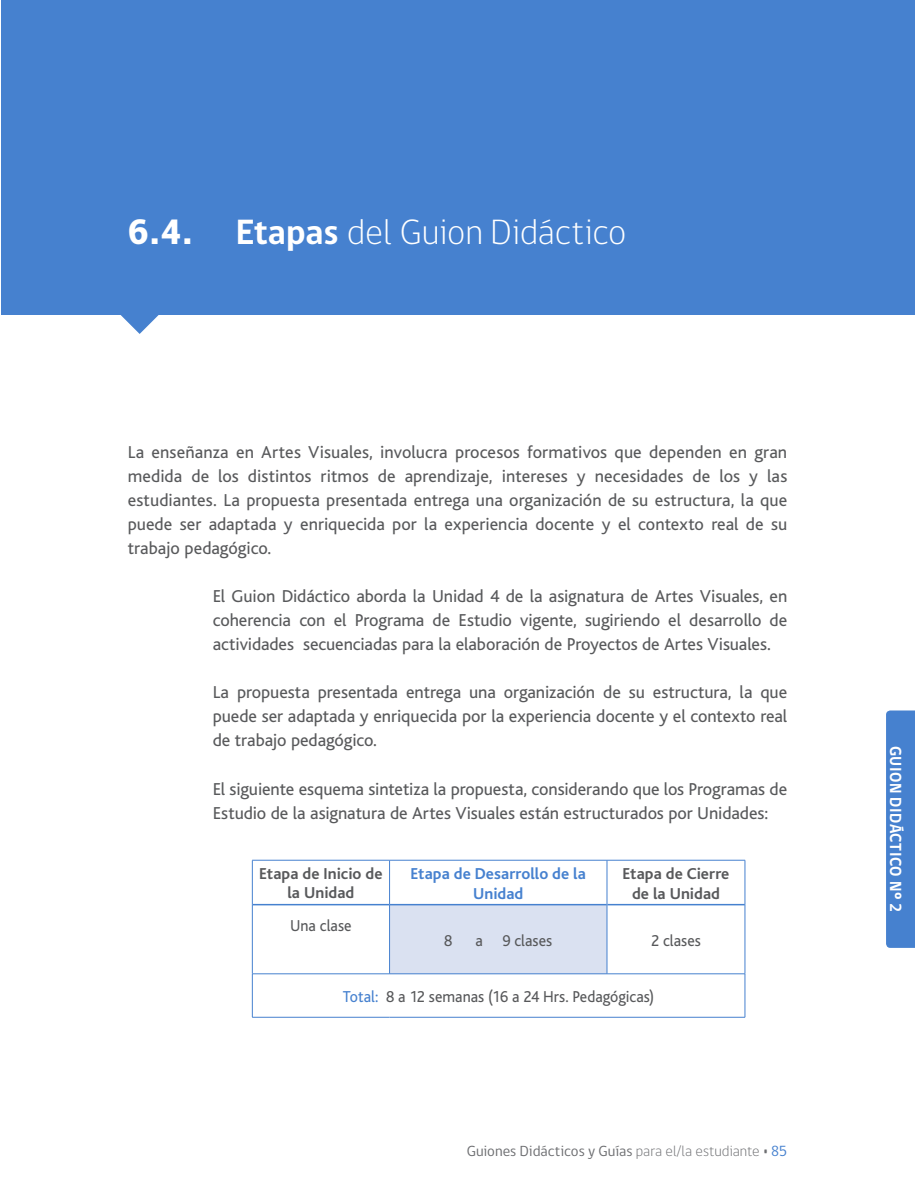
<style>
.page{position:relative;width:915px;height:1187px;background:#fff}
.page>*{position:absolute;margin:0;border:0;box-sizing:border-box;transform-origin:0 0}
.t1{font:300 36px "gob CL";letter-spacing:-.005em;color:#fff}
.t2{font:18px/24px "Bliss";letter-spacing:-.005em;color:#58595b;text-align:justify}
.t3{font:16.5px "Bliss";color:#58595b;scale:.95 1}
.t4{font:700 16.5px/19.8px "Bliss";letter-spacing:.005em;color:#58595b;text-align:center}
.t5{font:700 16.5px/19.8px "Bliss";letter-spacing:.005em;color:#4681cf;text-align:center}
.t6{font:700 16.5px "gob CL";letter-spacing:.025em;color:#fff;scale:.95 1}
.t7{font:15px "gob CL";color:#6d6e71}
.s1{font-weight:800}
.s2{font-weight:700}
.s3{color:#4681cf}
.s4{font-weight:300}
</style>
<div class="page">
<div style="left:886px;top:710px;width:28px;height:237px;background:#4681cf"></div>
<div style="left:2px;top:0;width:912px;height:314px;background:#4681cf"></div>
<svg style="left:81px;top:314px;width:117px;height:20px"></svg>
<div style="left:389px;top:904px;width:217px;height:69px;background:#dae1f1"></div>
<hr style="left:252px;top:903px;width:137px;height:2px;background:#4681cf">
<hr style="left:390px;top:903px;width:216px;height:2px;background:#4681cf">
<hr style="left:607px;top:903px;width:137px;height:2px;background:#4681cf">
<hr style="left:252px;top:973px;width:137px;height:1px;background:#4681cf">
<hr style="left:389px;top:973px;width:217px;height:1px;background:#4681cf">
<hr style="left:606px;top:973px;width:138px;height:1px;background:#4681cf">
<hr style="left:389px;top:860px;width:1px;height:44px;background:#4681cf">
<hr style="left:606px;top:860px;width:1px;height:44px;background:#4681cf">
<hr style="left:389px;top:904px;width:1px;height:69px;background:#4681cf">
<hr style="left:606px;top:904px;width:1px;height:69px;background:#4681cf">
<hr style="left:252px;top:859px;width:137px;height:1px;background:#4681cf">
<hr style="left:252px;top:860px;width:1px;height:44px;background:#4681cf">
<hr style="left:389px;top:859px;width:217px;height:1px;background:#4681cf">
<hr style="left:606px;top:859px;width:138px;height:1px;background:#4681cf">
<hr style="left:744px;top:860px;width:1px;height:44px;background:#4681cf">
<hr style="left:252px;top:904px;width:1px;height:69px;background:#4681cf">
<hr style="left:744px;top:904px;width:1px;height:69px;background:#4681cf">
<hr style="left:252px;top:973px;width:1px;height:43px;background:#4681cf">
<hr style="left:744px;top:973px;width:1px;height:43px;background:#4681cf">
<hr style="left:252px;top:1016px;width:137px;height:1px;background:#4681cf">
<hr style="left:389px;top:1016px;width:217px;height:1px;background:#4681cf">
<hr style="left:606px;top:1016px;width:138px;height:1px;background:#4681cf">
<h1 class="t1" style="left:128px;top:207px;width:500px"><span class="s1">6.4.</span> <span class="s2">Etapas</span> del Guion Didáctico</h1>
<p class="t2" style="left:128px;top:441px;width:661px">La enseñanza en Artes Visuales, involucra procesos formativos que dependen en gran medida de los distintos ritmos de aprendizaje, intereses y necesidades de los y las estudiantes. La propuesta presentada entrega una organización de su estructura, la que puede ser adaptada y enriquecida por la experiencia docente y el contexto real de su trabajo pedagógico.</p>
<p class="t2" style="left:213px;top:585px;width:576px">El Guion Didáctico aborda la Unidad 4 de la asignatura de Artes Visuales, en coherencia con el Programa de Estudio vigente, sugiriendo el desarrollo de actividades secuenciadas para la elaboración de Proyectos de Artes Visuales.</p>
<p class="t2" style="left:213px;top:680px;width:576px">La propuesta presentada entrega una organización de su estructura, la que puede ser adaptada y enriquecida por la experiencia docente y el contexto real de trabajo pedagógico.</p>
<p class="t2" style="left:213px;top:776px;width:575px">El siguiente esquema sintetiza la propuesta, considerando que los Programas de<br>Estudio de la asignatura de Artes Visuales están estructurados por Unidades:</p>
<p class="t4" style="left:259px;top:863px;width:125px">Etapa de Inicio de la Unidad</p>
<p class="t5" style="left:410px;top:863px;width:177px">Etapa de Desarrollo de la<br>Unidad</p>
<p class="t4" style="left:622px;top:863px;width:108px">Etapa de Cierre de la Unidad</p>
<p class="t3" style="left:290px;top:916px;width:66px">Una clase</p>
<p class="t3" style="left:444px;top:931px;width:10px">8</p>
<p class="t3" style="left:475px;top:931px;width:82px">a 9 clases</p>
<p class="t3" style="left:650px;top:931px;width:54px">2 clases</p>
<p class="t3" style="left:343px;top:987px;width:329px"><span class="s3">Total:</span> 8 a 12 semanas (16 a 24 Hrs. Pedagógicas)</p>
<p class="t7" style="left:466px;top:1140px;width:322px">Guiones Didácticos y Guías <span class="s4">para el/la estudiante</span> <span class="s2">•</span> <span class="s3">85</span></p>
<p class="t6" style="left:906px;top:746px;width:177px;rotate:90deg">GuiOn Didáctico Nº 2</p>
</div>
